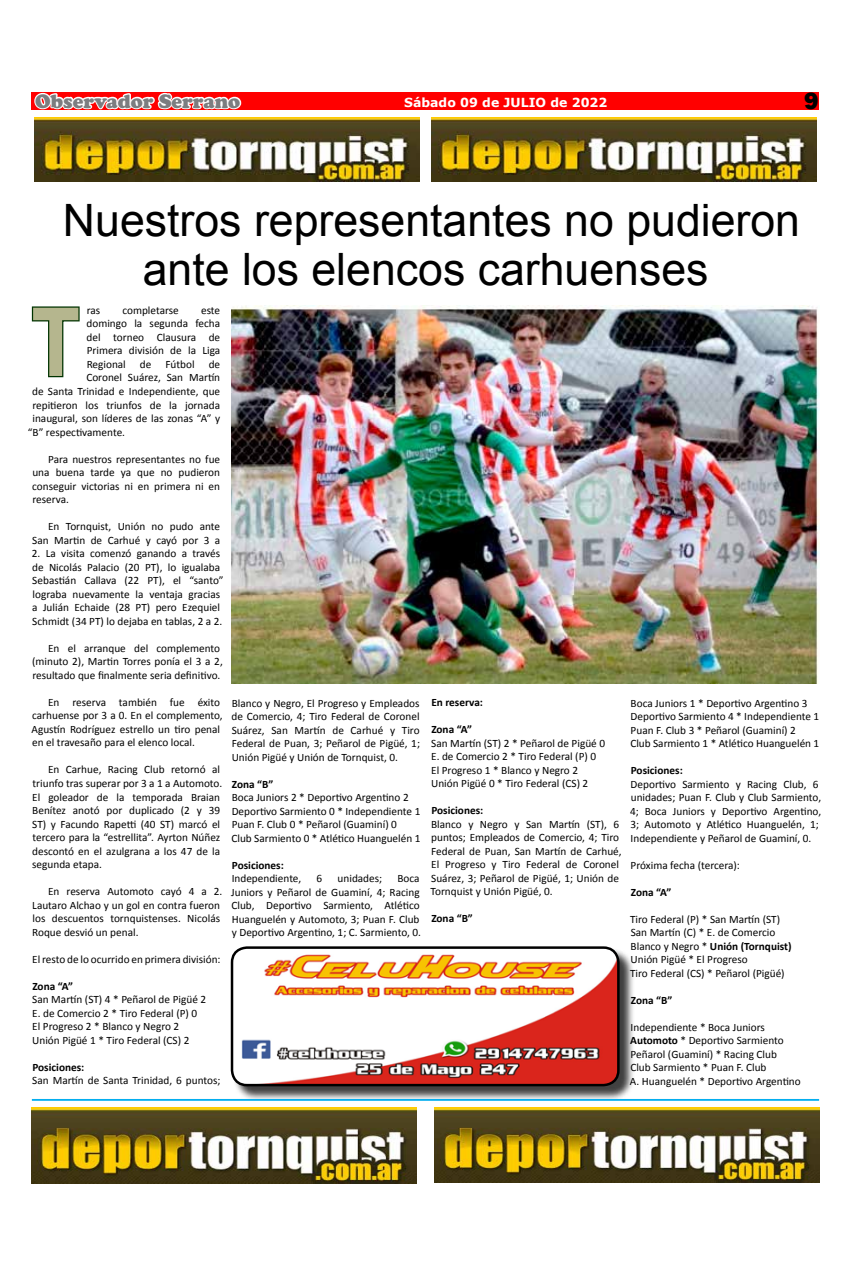
<style>
.page{position:relative;width:851px;height:1276px;background:#fff}
.page>*{position:absolute;margin:0;border:0;box-sizing:border-box;transform-origin:0 0}
.t1{font:700 97.5px "Ebrima";color:#b5b68e;scale:.83 1}
.t2{font:44.62px/48.8px "Arial";color:#000;text-align:center}
.t3{font:800 24.62px "Franklin Gothic";color:#000}
.t4{font:900 20px "Cooper";color:#7c7d80}
.t5{font:700 12.5px "Verdana";color:#fff}
.t6{font:11.25px/13.5px "Calibri";color:#000}
.t7{font:700 11.25px "Calibri";color:#000}
.s1{font-weight:700}
</style>
<div class="page">
<div style="left:32px;top:92px;width:787px;height:18px;background:#f00"></div>
<svg style="left:34px;top:92px;width:209px;height:90px"></svg>
<div style="left:232px;top:948px;width:403px;height:153px;background:#000;opacity:.75"></div>
<img style="left:232px;top:948px;width:386px;height:137px">
<div style="left:231px;top:946px;width:388px;height:140px;border:2px solid #000;border-radius:15px"></div>
<img style="left:431px;top:118px;width:385px;height:64px">
<svg style="left:31px;top:306px;width:49px;height:72px"></svg>
<hr style="left:32px;top:1099px;width:787px;height:1px;background:#00aeef">
<hr style="left:32px;top:1100px;width:787px;height:1px;background:#00aeef">
<img style="left:35px;top:118px;width:384px;height:64px">
<img style="left:434px;top:1107px;width:385px;height:75px">
<img style="left:32px;top:1107px;width:384px;height:76px">
<img style="left:231px;top:305px;width:588px;height:378px">
<h3 class="t4" style="left:35px;top:89px;width:207px">Observador Serrano</h3>
<p class="t5" style="left:404px;top:93px;width:204px">Sábado 09 de JULIO de 2022</p>
<h3 class="t3" style="left:804px;top:85px;width:16px">9</h3>
<h2 class="t2" style="left:63px;top:197px;width:738px">Nuestros representantes no pudieron ante los elencos carhuenses</h2>
<p class="t6" style="left:87px;top:303px;width:15px">ras</p>
<p class="t6" style="left:122px;top:303px;width:58px">completarse</p>
<p class="t6" style="left:201px;top:303px;width:21px">este</p>
<p class="t6" style="left:87px;top:317px;width:135px">domingo la segunda fecha</p>
<p class="t6" style="left:87px;top:330px;width:135px">del torneo Clausura de</p>
<p class="t6" style="left:87px;top:344px;width:135px">Primera división de la Liga</p>
<p class="t6" style="left:87px;top:357px;width:135px">Regional de Fútbol de</p>
<p class="t6" style="left:86px;top:371px;width:135px">Coronel Suárez, San Martín</p>
<p class="t6" style="left:32px;top:385px;width:189px">de Santa Trinidad e Independiente, que</p>
<p class="t6" style="left:32px;top:398px;width:189px">repitieron los triunfos de la jornada</p>
<p class="t6" style="left:32px;top:412px;width:189px">inaugural, son líderes de las zonas “A” y</p>
<p class="t6" style="left:28px;top:425px;width:99px">“B” respectivamente.</p>
<p class="t6" style="left:32px;top:452px;width:189px;text-align:justify;text-indent:16px">Para nuestros representantes no fue una buena tarde ya que no pudieron conseguir victorias ni en primera ni en reserva.</p>
<p class="t6" style="left:32px;top:520px;width:189px;text-align:right">En Tornquist, Unión no pudo ante<br>San Martin de Carhué y cayó por 3 a</p>
<p class="t6" style="left:32px;top:547px;width:193px">2. La visita comenzó ganando a través de Nicolás Palacio (20 PT), lo igualaba Sebastián Callava (22 PT), el “santo” lograba nuevamente la ventaja gracias a Julián Echaide (28 PT) pero Ezequiel Schmidt (34 PT) lo dejaba en tablas, 2 a 2.</p>
<p class="t6" style="left:32px;top:641px;width:192px;text-indent:16px">En el arranque del complemento (minuto 2), Martin Torres ponía el 3 a 2, resultado que finalmente seria definitivo.</p>
<p class="t6" style="left:32px;top:695px;width:193px;text-indent:17px">En reserva también fue éxito carhuense por 3 a 0. En el complemento, Agustín Rodríguez estrello un tiro penal en el travesaño para el elenco local.</p>
<p class="t6" style="left:32px;top:763px;width:192px;text-indent:16px">En Carhue, Racing Club retornó al triunfo tras superar por 3 a 1 a Automoto.<br>El goleador de la temporada Braian Benítez anotó por duplicado (2 y 39<br>ST) y Facundo Rapetti (40 ST) marcó el tercero para la “estrellita”. Ayrton Núñez descontó en el azulgrana a los 47 de la segunda etapa.</p>
<p class="t6" style="left:32px;top:884px;width:192px;text-indent:16px">En reserva Automoto cayó 4 a 2.<br>Lautaro Alchao y un gol en contra fueron los descuentos tornquistenses. Nicolás Roque desvió un penal.</p>
<p class="t6" style="left:32px;top:952px;width:190px">El resto de lo ocurrido en primera división:</p>
<p class="t7" style="left:32px;top:978px;width:42px">Zona “A”</p>
<p class="t6" style="left:32px;top:992px;width:175px">San Martín (ST) 4 * Peñarol de Pigüé 2<br>E. de Comercio 2 * Tiro Federal (P) 0<br>El Progreso 2 * Blanco y Negro 2<br>Unión Pigüé 1 * Tiro Federal (CS) 2</p>
<p class="t7" style="left:32px;top:1059px;width:53px">Posiciones:</p>
<p class="t6" style="left:32px;top:1073px;width:190px">San Martín de Santa Trinidad, 6 puntos;</p>
<h1 class="t1" style="left:32px;top:269px;width:59px">T</h1>
<p class="t7" style="left:431px;top:695px;width:53px">En reserva:</p>
<p class="t7" style="left:431px;top:722px;width:42px">Zona “A”</p>
<p class="t6" style="left:431px;top:736px;width:175px">San Martín (ST) 2 * Peñarol de Pigüé 0<br>E. de Comercio 2 * Tiro Federal (P) 0<br>El Progreso 1 * Blanco y Negro 2<br>Unión Pigüé 0 * Tiro Federal (CS) 2</p>
<p class="t7" style="left:431px;top:803px;width:53px">Posiciones:</p>
<p class="t6" style="left:430px;top:817px;width:192px">Blanco y Negro y San Martín (ST), 6 puntos; Empleados de Comercio, 4; Tiro Federal de Puan, San Martín de Carhué, El Progreso y Tiro Federal de Coronel Suárez, 3; Peñarol de Pigüé, 1; Unión de Tornquist y Unión Pigüé, 0.</p>
<p class="t7" style="left:431px;top:911px;width:43px">Zona “B”</p>
<p class="t6" style="left:630px;top:696px;width:190px">Boca Juniors 1 * Deportivo Argentino 3<br>Deportivo Sarmiento 4 * Independiente 1<br>Puan F. Club 3 * Peñarol (Guaminí) 2<br>Club Sarmiento 1 * Atlético Huanguelén 1</p>
<p class="t7" style="left:630px;top:763px;width:53px">Posiciones:</p>
<p class="t6" style="left:630px;top:777px;width:192px">Deportivo Sarmiento y Racing Club, 6 unidades; Puan F. Club y Club Sarmiento, 4; Boca Juniors y Deportivo Argentino, 3; Automoto y Atlético Huanguelén, 1; Independiente y Peñarol de Guaminí, 0.</p>
<p class="t6" style="left:630px;top:858px;width:111px">Próxima fecha (tercera):</p>
<p class="t7" style="left:630px;top:885px;width:42px">Zona “A”</p>
<p class="t6" style="left:630px;top:912px;width:163px">Tiro Federal (P) * San Martín (ST)<br>San Martín (C) * E. de Comercio<br>Blanco y Negro * <span class="s1">Unión (Tornquist)<br></span>Unión Pigüé * El Progreso<br>Tiro Federal (CS) * Peñarol (Pigüé)</p>
<p class="t7" style="left:630px;top:993px;width:43px">Zona “B”</p>
<p class="t6" style="left:630px;top:1020px;width:172px">Independiente * Boca Juniors<br><span class="s1">Automoto</span> * Deportivo Sarmiento<br>Peñarol (Guaminí) * Racing Club<br>Club Sarmiento * Puan F. Club<br>A. Huanguelén * Deportivo Argentino</p>
<p class="t6" style="left:231px;top:696px;width:190px;text-align:justify">Blanco y Negro, El Progreso y Empleados de Comercio, 4; Tiro Federal de Coronel Suárez, San Martín de Carhué y Tiro Federal de Puan, 3; Peñarol de Pigüé, 1; Unión Pigüé y Unión de Tornquist, 0.</p>
<p class="t7" style="left:232px;top:777px;width:43px">Zona “B”</p>
<p class="t6" style="left:231px;top:791px;width:190px">Boca Juniors 2 * Deportivo Argentino 2<br>Deportivo Sarmiento 0 * Independiente 1<br>Puan F. Club 0 * Peñarol (Guaminí) 0<br>Club Sarmiento 0 * Atlético Huanguelén 1</p>
<p class="t7" style="left:232px;top:858px;width:53px">Posiciones:</p>
<p class="t6" style="left:232px;top:872px;width:71px">Independiente,</p>
<p class="t6" style="left:316px;top:872px;width:7px">6</p>
<p class="t6" style="left:337px;top:872px;width:46px">unidades;</p>
<p class="t6" style="left:231px;top:872px;width:191px;text-indent:166px">Boca<br>Juniors y Peñarol de Guaminí, 4; Racing<br>Club, Deportivo Sarmiento, Atlético<br>Huanguelén y Automoto, 3; Puan F. Club y Deportivo Argentino, 1; C. Sarmiento, 0.</p>
</div>
